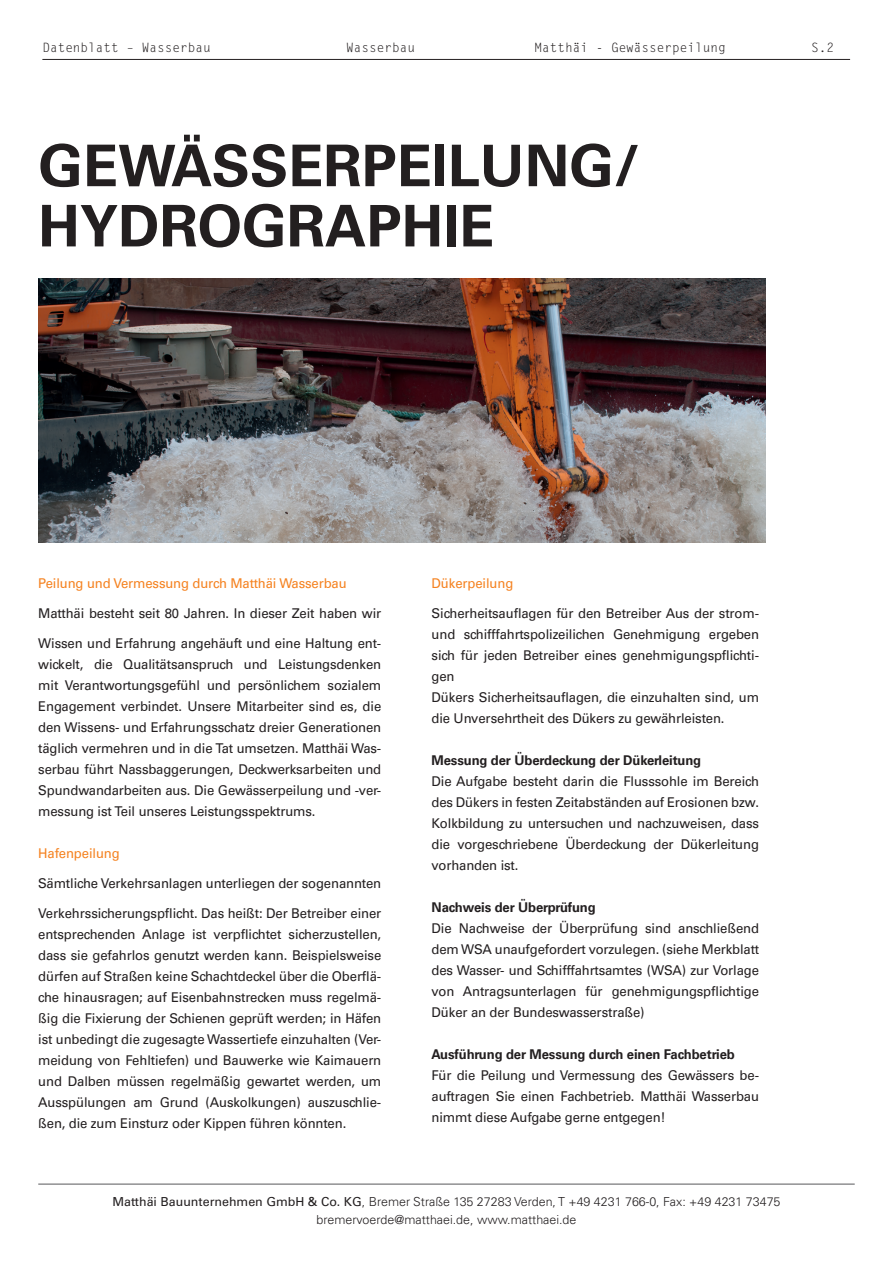
<style>
.page{position:relative;width:893px;height:1263px;background:#fff}
.page>*{position:absolute;margin:0;border:0;box-sizing:border-box;transform-origin:0 0}
.t1{font:700 57.45px/60.2px "Univers LT Pro 65";color:#231f20}
.Fließtext{font:13.5px/21px "Univers LT Pro 55 Roman";letter-spacing:-.01em;color:#231f20;text-align:justify}
.Fließtext-2{font:700 13.5px "Univers LT Pro 65";letter-spacing:-.01em;color:#231f20}
.headline_mit_farbe_1{font:13.5px "Univers LT Pro 55 Roman";letter-spacing:-.01em;color:#f58220}
.Info_Seitenzahlen_za{font:12.75px "Letter Gothic MT Std";color:#231f20}
.Subheadline__Auszeic{font:300 12.45px "Univers LT Pro 45";color:#231f20}
.s1{font-family:"Univers LT Pro 55 Roman";font-weight:400}
</style>
<div class="page">
<hr style="left:38px;top:1184px;width:817px;height:1px;background:#57585a">
<hr style="left:42px;top:59px;width:808px;height:1px;background:#231f20">
<img style="left:38px;top:279px;width:727px;height:263px">
<p class="Info_Seitenzahlen_za" style="left:42px;top:40px;width:170px">Datenblatt – Wasserbau</p>
<p class="Info_Seitenzahlen_za" style="left:346px;top:40px;width:70px">Wasserbau</p>
<p class="Info_Seitenzahlen_za" style="left:534px;top:40px;width:193px">Matthäi - Gewässerpeilung</p>
<p class="Info_Seitenzahlen_za" style="left:811px;top:40px;width:24px">S.2</p>
<p class="t1" style="left:38px;top:133px;width:603px">GEWÄSSERPEILUNG/<br>HYDROGRAPHIE</p>
<p class="headline_mit_farbe_1" style="left:38px;top:574px;width:310px">Peilung und Vermessung durch Matthäi Wasserbau</p>
<p class="Fließtext" style="left:38px;top:602px;width:344px">Matthäi besteht seit 80 Jahren. In dieser Zeit haben wir</p>
<p class="Fließtext" style="left:38px;top:632px;width:345px">Wissen und Erfahrung angehäuft und eine Haltung ent&shy;wickelt, die Qualitätsanspruch und Leistungsdenken mit Verantwortungsgefühl und persönlichem sozialem Engagement verbindet. Unsere Mitarbeiter sind es, die den Wissens- und Erfahrungsschatz dreier Generationen täglich vermehren und in die Tat umsetzen. Matthäi Was&shy;serbau führt Nassbaggerungen, Deckwerksarbeiten und Spundwandarbeiten aus. Die Gewässerpeilung und -ver&shy;messung ist Teil unseres Leistungsspektrums.</p>
<p class="headline_mit_farbe_1" style="left:38px;top:844px;width:83px">Hafenpeilung</p>
<p class="Fließtext" style="left:38px;top:872px;width:344px">Sämtliche Verkehrsanlagen unterliegen der sogenannten</p>
<p class="Fließtext" style="left:38px;top:902px;width:344px">Verkehrssicherungspflicht. Das heißt: Der Betreiber einer entsprechenden Anlage ist verpflichtet sicherzustellen, dass sie gefahrlos genutzt werden kann. Beispielsweise dürfen auf Straßen keine Schachtdeckel über die Oberflä&shy;che hinausragen; auf Eisenbahnstrecken muss regelmä&shy;ßig die Fixierung der Schienen geprüft werden; in Häfen ist unbedingt die zugesagte Wassertiefe einzuhalten (Ver&shy;meidung von Fehltiefen) und Bauwerke wie Kaimauern und Dalben müssen regelmäßig gewartet werden, um Ausspülungen am Grund (Auskolkungen) auszuschlie&shy;ßen, die zum Einsturz oder Kippen führen könnten.</p>
<p class="headline_mit_farbe_1" style="left:432px;top:574px;width:83px">Dükerpeilung</p>
<p class="Fließtext" style="left:432px;top:602px;width:329px">Sicherheitsauflagen für den Betreiber Aus der strom&shy;und schifffahrtspolizeilichen Genehmigung ergeben sich für jeden Betreiber eines genehmigungspflichti&shy;gen</p>
<p class="Fließtext" style="left:432px;top:686px;width:329px">Dükers Sicherheitsauflagen, die einzuhalten sind, um die Unversehrtheit des Dükers zu gewährleisten.</p>
<p class="Fließtext-2" style="left:432px;top:751px;width:271px">Messung der Überdeckung der Dükerleitung</p>
<p class="Fließtext" style="left:432px;top:770px;width:329px">Die Aufgabe besteht darin die Flusssohle im Bereich des Dükers in festen Zeitabständen auf Erosionen bzw.<br>Kolkbildung zu untersuchen und nachzuweisen, dass die vorgeschriebene Überdeckung der Dükerleitung vorhanden ist.</p>
<p class="Fließtext-2" style="left:432px;top:898px;width:166px">Nachweis der Überprüfung</p>
<p class="Fließtext" style="left:432px;top:917px;width:329px">Die Nachweise der Überprüfung sind anschließend dem WSA unaufgefordert vorzulegen. (siehe Merkblatt des Wasser- und Schifffahrtsamtes (WSA) zur Vorlage von Antragsunterlagen für genehmigungspflichtige Düker an der Bundeswasserstraße)</p>
<p class="Fließtext-2" style="left:432px;top:1045px;width:305px">Ausführung der Messung durch einen Fachbetrieb</p>
<p class="Fließtext" style="left:432px;top:1064px;width:329px">Für die Peilung und Vermessung des Gewässers be&shy;auftragen Sie einen Fachbetrieb. Matthäi Wasserbau nimmt diese Aufgabe gerne entgegen!</p>
<p class="Subheadline__Auszeic" style="left:112px;top:1193px;width:670px"><span class="s1">Matthäi Bauunternehmen GmbH &amp; Co. KG</span>, Bremer Straße 135 27283 Verden, T +49 4231 766-0, Fax: +49 4231 73475</p>
<p class="Subheadline__Auszeic" style="left:316px;top:1211px;width:261px">bremervoerde@matthaei.de, www.matthaei.de</p>
</div>
